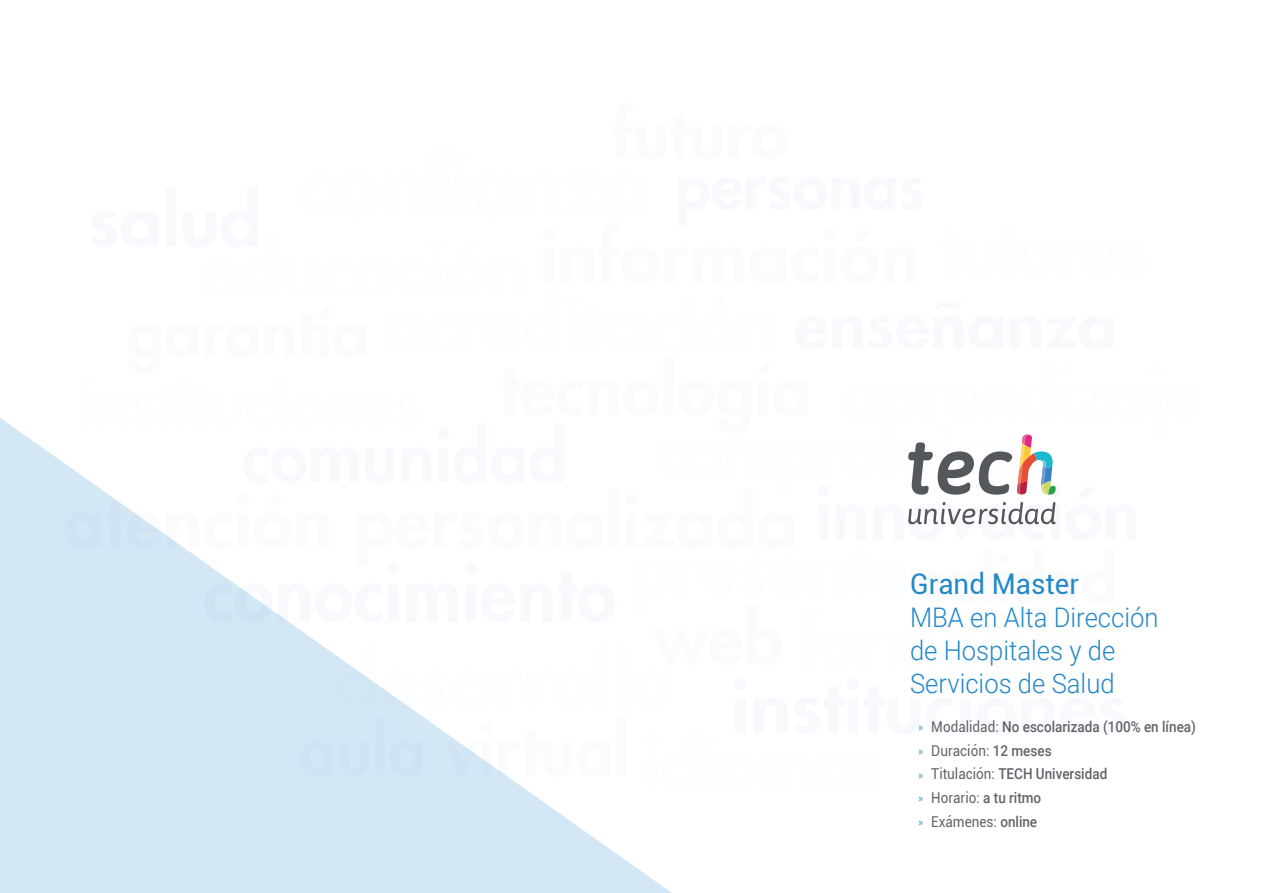
<style>
.page{position:relative;width:1263px;height:893px;background:#fff}
.page>*{position:absolute;margin:0;border:0;box-sizing:border-box;transform-origin:0 0}
.t1{font:28.5px "Roboto";color:#2488c9}
.t2{font:300 27px/33px "Roboto";color:#2488c9;scale:.95 1}
.t3{font:500 15px/23.7px "Roboto";color:#61646a;scale:.9 1}
.s1{font-family:"Myriad Pro";font-weight:400;font-size:12px;color:#2488c9}
.s2{font-weight:400}
</style>
<div class="page">
<svg style="left:0;top:418px;width:672px;height:475px;background:#d8e9f5"></svg>
<svg style="left:64px;top:418px;width:992px;height:372px"></svg>
<h1 class="t1" style="left:910px;top:564px;width:170px">Grand Master</h1>
<h2 class="t2" style="left:910px;top:600px;width:263px">MBA en Alta Dirección de Hospitales y de<br>Servicios de Salud</h2>
<p class="t3" style="left:918px;top:714px;width:310px"><span class="s1">»</span> <span class="s2">Modalidad:</span> No escolarizada (100% en línea) <span class="s1">»</span> <span class="s2">Duración:</span> 12 meses<br><span class="s1">»</span> <span class="s2">Titulación:</span> TECH Universidad<br><span class="s1">»</span> <span class="s2">Horario:</span> a tu ritmo<br><span class="s1">»</span> <span class="s2">Exámenes:</span> online</p>
</div>
